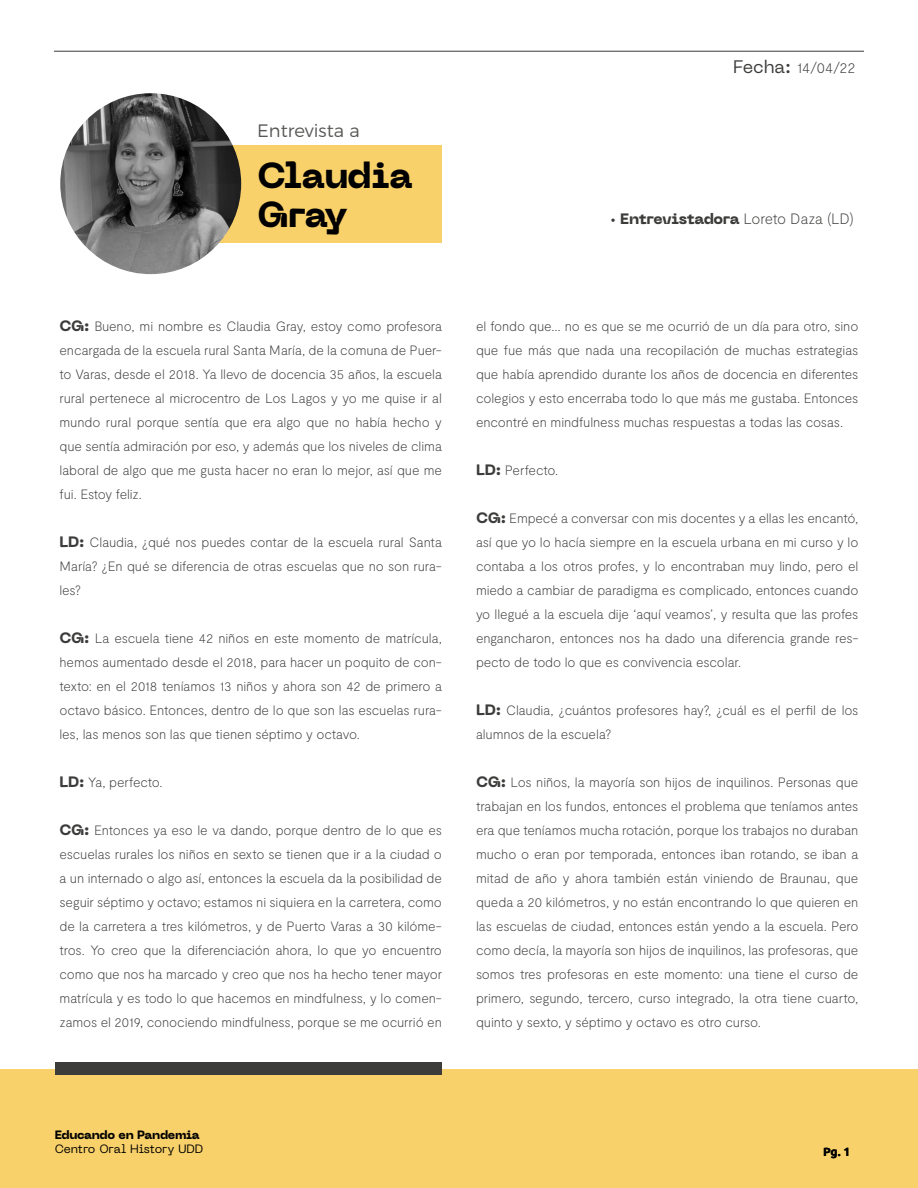
<style>
.page{position:relative;width:918px;height:1188px;background:#fff}
.page>*{position:absolute;margin:0;border:0;box-sizing:border-box;transform-origin:0 0}
.t1{font:800 36px/39px "Neue Machina";letter-spacing:-.02em;color:#000}
.t2{font:300 18px "Montserrat";color:#575756}
.t3{font:800 15px "Neue Machina";letter-spacing:-.01em;color:#3c3c3b}
.t4{font:100 15px "Moderat";color:#3c3c3b}
.t5{font:100 13.5px/24px "Moderat";letter-spacing:-.01em;color:#3c3c3b;text-align:justify}
.t6{font:12px "Neue Machina";letter-spacing:-.015em;color:#000}
.t7{font:800 12px "Neue Machina";letter-spacing:-.03em;color:#000}
.t8{font:700 12px "Ubuntu";color:#000}
.s1{font-family:"Neue Machina";font-weight:800;font-size:15px}
.s2{font-family:"Neue Machina";font-weight:400;font-size:18px}
.s3{font-family:"Moderat";font-weight:100}
</style>
<div class="page">
<hr style="left:54px;top:51px;width:810px;height:1px;background:#3c3c3b">
<div style="left:0;top:1069px;width:918px;height:119px;background:#f9d16a"></div>
<div style="left:55px;top:1062px;width:387px;height:13px;background:#3c3c3b"></div>
<div style="left:155px;top:145px;width:287px;height:98px;background:#f9d16a"></div>
<img style="left:60px;top:93px;width:181px;height:181px;border-radius:90px">
<h2 class="t2" style="left:257px;top:117px;width:104px">Entrevista a</h2>
<h1 class="t1" style="left:257px;top:157px;width:156px">Claudia<br>Gray</h1>
<p class="t5" style="left:60px;top:314px;width:384px"><span class="s1">CG:</span> Bueno, mi nombre es Claudia Gray, estoy como profesora encargada de la escuela rural Santa María, de la comuna de Puer&shy;to Varas, desde el 2018. Ya llevo de docencia 35 años, la escuela rural pertenece al microcentro de Los Lagos y yo me quise ir al mundo rural porque sentía que era algo que no había hecho y que sentía admiración por eso, y además que los niveles de clima laboral de algo que me gusta hacer no eran lo mejor, así que me fui. Estoy feliz.</p>
<p class="t5" style="left:60px;top:530px;width:384px"><span class="s1">LD:</span> Claudia, ¿qué nos puedes contar de la escuela rural Santa María? ¿En qué se diferencia de otras escuelas que no son rura&shy;les?</p>
<p class="t5" style="left:60px;top:626px;width:384px"><span class="s1">CG:</span> La escuela tiene 42 niños en este momento de matrícula, hemos aumentado desde el 2018, para hacer un poquito de con&shy;texto: en el 2018 teníamos 13 niños y ahora son 42 de primero a octavo básico. Entonces, dentro de lo que son las escuelas rura&shy;les, las menos son las que tienen séptimo y octavo.</p>
<p class="t5" style="left:60px;top:770px;width:105px"><span class="s1">LD:</span> Ya, perfecto.</p>
<p class="t5" style="left:60px;top:818px;width:384px"><span class="s1">CG:</span> Entonces ya eso le va dando, porque dentro de lo que es escuelas rurales los niños en sexto se tienen que ir a la ciudad o a un internado o algo así, entonces la escuela da la posibilidad de seguir séptimo y octavo; estamos ni siquiera en la carretera, como de la carretera a tres kilómetros, y de Puerto Varas a 30 kilóme&shy;tros. Yo creo que la diferenciación ahora, lo que yo encuentro como que nos ha marcado y creo que nos ha hecho tener mayor matrícula y es todo lo que hacemos en mindfulness, y lo comen&shy;zamos el 2019, conociendo mindfulness, porque se me ocurrió en</p>
<p class="t4" style="left:733px;top:59px;width:124px"><span class="s2">Fecha:</span> 14/04/22</p>
<p class="t3" style="left:611px;top:209px;width:245px">· Entrevistadora <span class="s3">Loreto Daza (LD)</span></p>
<p class="t5" style="left:476px;top:314px;width:384px">el fondo que… no es que se me ocurrió de un día para otro, sino que fue más que nada una recopilación de muchas estrategias que había aprendido durante los años de docencia en diferentes colegios y esto encerraba todo lo que más me gustaba. Entonces encontré en mindfulness muchas respuestas a todas las cosas.</p>
<p class="t5" style="left:476px;top:458px;width:84px"><span class="s1">LD:</span> Perfecto.</p>
<p class="t5" style="left:476px;top:506px;width:384px"><span class="s1">CG:</span> Empecé a conversar con mis docentes y a ellas les encantó, así que yo lo hacía siempre en la escuela urbana en mi curso y lo contaba a los otros profes, y lo encontraban muy lindo, pero el miedo a cambiar de paradigma es complicado, entonces cuando yo llegué a la escuela dije ‘aquí veamos’, y resulta que las profes engancharon, entonces nos ha dado una diferencia grande res&shy;pecto de todo lo que es convivencia escolar.</p>
<p class="t5" style="left:476px;top:698px;width:384px"><span class="s1">LD:</span> Claudia, ¿cuántos profesores hay?, ¿cuál es el perfil de los alumnos de la escuela?</p>
<p class="t5" style="left:476px;top:770px;width:384px"><span class="s1">CG:</span> Los niños, la mayoría son hijos de inquilinos. Personas que trabajan en los fundos, entonces el problema que teníamos antes era que teníamos mucha rotación, porque los trabajos no duraban mucho o eran por temporada, entonces iban rotando, se iban a mitad de año y ahora también están viniendo de Braunau, que queda a 20 kilómetros, y no están encontrando lo que quieren en las escuelas de ciudad, entonces están yendo a la escuela. Pero como decía, la mayoría son hijos de inquilinos, las profesoras, que somos tres profesoras en este momento: una tiene el curso de primero, segundo, tercero, curso integrado, la otra tiene cuarto, quinto y sexto, y séptimo y octavo es otro curso.</p>
<p class="t7" style="left:55px;top:1127px;width:146px">Educando en Pandemia</p>
<p class="t6" style="left:55px;top:1141px;width:150px">Centro Oral History UDD</p>
<p class="t8" style="left:823px;top:1145px;width:29px">Pg. 1</p>
</div>
